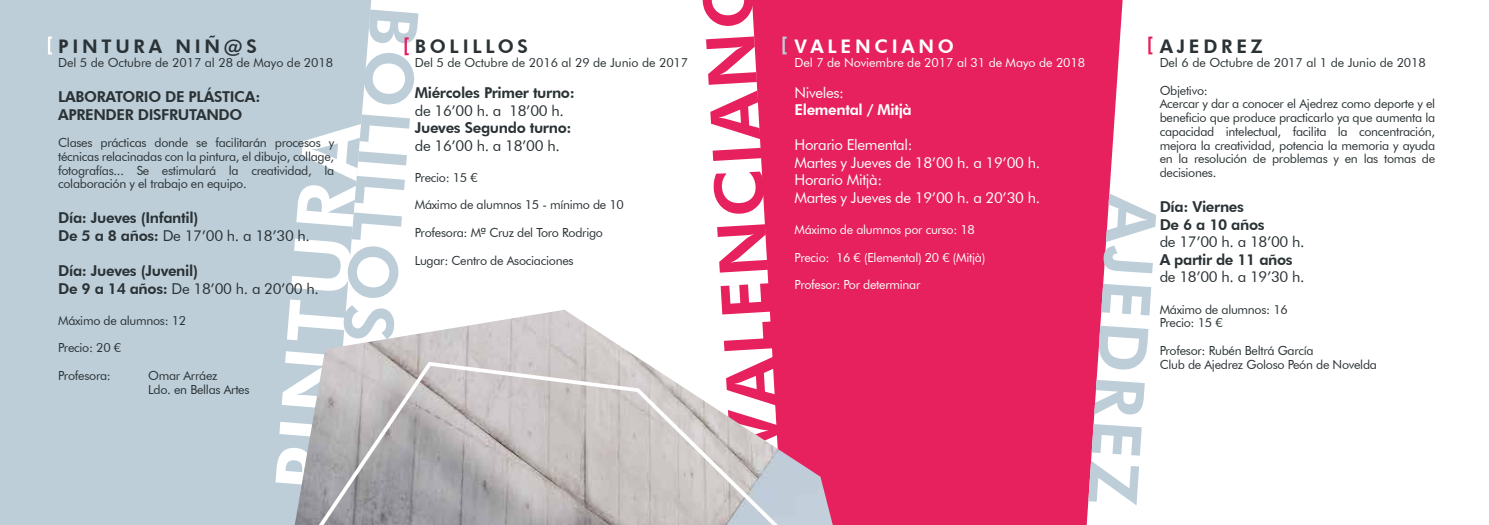
<style>
.page{position:relative;width:1489px;height:525px;background:#fff}
.page>*{position:absolute;margin:0;border:0;box-sizing:border-box;transform-origin:0 0}
.t1{font:800 18.75px "Futura BT";letter-spacing:.2em;color:#2a3235}
.t2{font:800 18.75px "Futura BT";letter-spacing:.2em;color:#fff}
.t3{font:800 15px/17.5px "Futura BT";letter-spacing:-.025em;color:#2a3235}
.t4{font:15px/17.5px "Futura BT";letter-spacing:-.025em;color:#fff}
.t5{font:15px "Futura BT";letter-spacing:-.025em;color:#2a3235}
.t6{font:800 15px "Futura BT";letter-spacing:-.025em;color:#fff}
.t7{font:12.5px/13.8px "Futura BT";letter-spacing:-.025em;color:#2a3235}
.t8{font:12.5px "Futura BT";letter-spacing:-.025em;color:#fff}
.s1{font-weight:400}
</style>
<div class="page">
<div style="left:753px;top:0;width:333px;height:524px;background:#e6215d"></div>
<div style="left:0;top:0;width:371px;height:524px;background:#bdced9"></div>
<svg style="left:275px;top:447px;width:20px;height:39px"></svg>
<svg style="left:279px;top:421px;width:16px;height:17px"></svg>
<svg style="left:282px;top:351px;width:13px;height:58px"></svg>
<svg style="left:287px;top:114px;width:123px;height:226px"></svg>
<svg style="left:720px;top:283px;width:50px;height:26px"></svg>
<svg style="left:717px;top:224px;width:51px;height:48px"></svg>
<svg style="left:713px;top:171px;width:51px;height:43px"></svg>
<svg style="left:712px;top:148px;width:49px;height:13px"></svg>
<svg style="left:706px;top:36px;width:54px;height:103px"></svg>
<svg style="left:702px;top:0;width:51px;height:26px"></svg>
<svg style="left:48px;top:37px;width:4px;height:17px"></svg>
<svg style="left:363px;top:10px;width:55px;height:95px"></svg>
<svg style="left:782px;top:37px;width:4px;height:17px"></svg>
<img style="left:295px;top:309px;width:537px;height:215px">
<svg style="left:1086px;top:0;width:67px;height:524px"></svg>
<svg style="left:1103px;top:193px;width:53px;height:80px"></svg>
<svg style="left:1101px;top:284px;width:50px;height:31px"></svg>
<svg style="left:1098px;top:325px;width:50px;height:44px"></svg>
<svg style="left:1094px;top:379px;width:50px;height:35px"></svg>
<svg style="left:1088px;top:424px;width:53px;height:81px"></svg>
<svg style="left:1148px;top:37px;width:4px;height:17px"></svg>
<svg style="left:311px;top:359px;width:476px;height:165px;background:#c3b9bb"></svg>
<h1 class="t1" style="left:58px;top:35px;width:200px">PINTURA NIÑ@S</h1>
<p class="t7" style="left:58px;top:56px;width:276px">Del 5 de Octubre de 2017 al 28 de Mayo de 2018</p>
<p class="t3" style="left:58px;top:88px;width:204px">LABORATORIO DE PLÁSTICA:<br>APRENDER DISFRUTANDO</p>
<p class="t7" style="left:58px;top:136px;width:278px;text-align:justify">Clases prácticas donde se facilitarán procesos y técnicas relacinadas con la pintura, el dibujo, collage, fotografías... Se estimulará la creatividad, la colaboración y el trabajo en equipo.</p>
<p class="t3" style="left:58px;top:209px;width:253px">Día: Jueves (Infantil)<br>De 5 a 8 años: <span class="s1">De 17’00 h. a 18’30 h.</span></p>
<p class="t3" style="left:58px;top:262px;width:262px">Día: Jueves (Juvenil)<br>De 9 a 14 años: <span class="s1">De 18’00 h. a 20’00 h.</span></p>
<p class="t7" style="left:58px;top:313px;width:130px">Máximo de alumnos: 12</p>
<p class="t7" style="left:58px;top:341px;width:65px">Precio: 20 €</p>
<p class="t7" style="left:58px;top:368px;width:54px">Profesora:</p>
<p class="t7" style="left:148px;top:368px;width:103px">Omar Arráez<br>Ldo. en Bellas Artes</p>
<h1 class="t1" style="left:415px;top:35px;width:115px">BOLILLOS</h1>
<p class="t7" style="left:415px;top:55px;width:275px">Del 5 de Octubre de 2016 al 29 de Junio de 2017</p>
<p class="t3" style="left:415px;top:84px;width:161px">Miércoles Primer turno:</p>
<p class="t5" style="left:415px;top:101px;width:150px">de 16’00 h. a 18’00 h.</p>
<p class="t3" style="left:415px;top:119px;width:158px">Jueves Segundo turno:</p>
<p class="t5" style="left:415px;top:136px;width:146px">de 16’00 h. a 18’00 h.</p>
<p class="t7" style="left:415px;top:170px;width:65px">Precio: 15 €</p>
<p class="t7" style="left:415px;top:198px;width:211px">Máximo de alumnos 15 - mínimo de 10</p>
<p class="t7" style="left:415px;top:225px;width:190px">Profesora: Mª Cruz del Toro Rodrigo</p>
<p class="t7" style="left:415px;top:253px;width:160px">Lugar: Centro de Asociaciones</p>
<h1 class="t2" style="left:794px;top:35px;width:161px">VALENCIANO</h1>
<p class="t8" style="left:794px;top:54px;width:292px">Del 7 de Noviembre de 2017 al 31 de Mayo de 2018</p>
<p class="t4" style="left:794px;top:84px;width:51px">Niveles:</p>
<p class="t6" style="left:794px;top:101px;width:119px">Elemental / Mitjà</p>
<p class="t4" style="left:794px;top:136px;width:247px">Horario Elemental:<br>Martes y Jueves de 18’00 h. a 19’00 h.<br>Horario Mitjà:<br>Martes y Jueves de 19’00 h. a 20’30 h.</p>
<p class="t8" style="left:794px;top:222px;width:182px">Máximo de alumnos por curso: 18</p>
<p class="t8" style="left:794px;top:249px;width:192px">Precio: 16 € (Elemental) 20 € (Mitjà)</p>
<p class="t8" style="left:794px;top:277px;width:127px">Profesor: Por determinar</p>
<h1 class="t1" style="left:1159px;top:35px;width:104px">AJEDREZ</h1>
<p class="t7" style="left:1159px;top:56px;width:268px">Del 6 de Octubre de 2017 al 1 de Junio de 2018</p>
<p class="t7" style="left:1159px;top:83px;width:277px">Objetivo:<br>Acercar y dar a conocer el Ajedrez como deporte y el beneficio que produce practicarlo ya que aumenta la capacidad intelectual, facilita la concentración, mejora la creatividad, potencia la memoria y ayuda en la resolución de problemas y en las tomas de decisiones.</p>
<p class="t3" style="left:1159px;top:198px;width:106px">Día: Viernes<br>De 6 a 10 años</p>
<p class="t5" style="left:1159px;top:233px;width:146px">de 17’00 h. a 18’00 h.</p>
<p class="t3" style="left:1159px;top:250px;width:135px">A partir de 11 años</p>
<p class="t5" style="left:1159px;top:268px;width:146px">de 18’00 h. a 19’30 h.</p>
<p class="t7" style="left:1159px;top:302px;width:130px">Máximo de alumnos: 16<br>Precio: 15 €</p>
<p class="t7" style="left:1159px;top:343px;width:219px">Profesor: Rubén Beltrá García<br>Club de Ajedrez Goloso Peón de Novelda</p>
</div>
